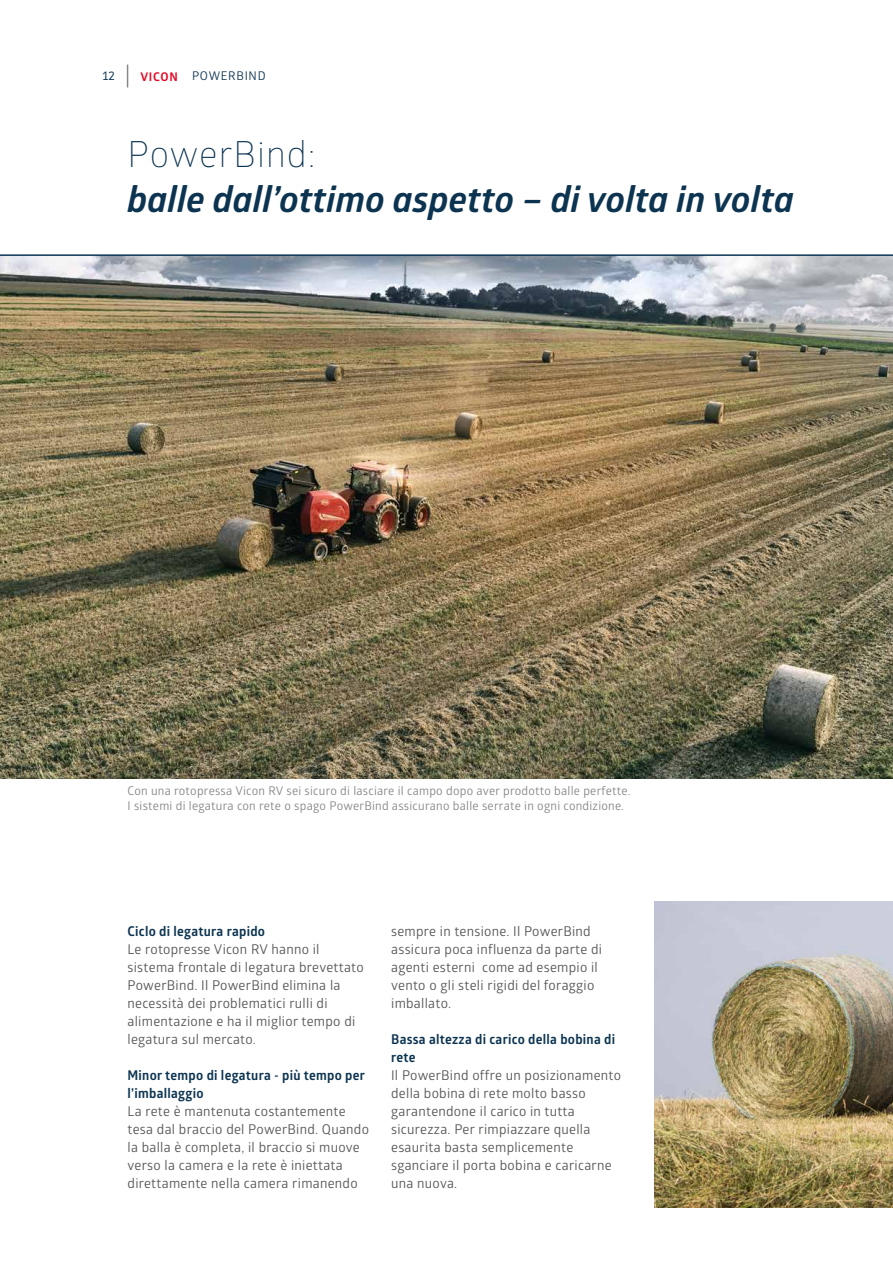
<style>
.page{position:relative;width:893px;height:1263px;background:#fff}
.page>*{position:absolute;margin:0;border:0;box-sizing:border-box;transform-origin:0 0}
.t1{font:italic 700 36px "Glober";color:#0c3451}
.t2{font:300 36px "Glober";letter-spacing:.025em;color:#0c3451}
.t3{font:13.5px/18px "Glober";letter-spacing:.02em;color:#575756}
.t4{font:700 13.5px/18px "Glober";letter-spacing:.02em;color:#0c3451}
.t5{font:12px/15px "Glober";letter-spacing:.02em;color:#878787}
.t6{font:12px "Glober";letter-spacing:.06em;color:#0c3451}
.t7{font:12px "Ruda";color:#0c3451}
.s1{font-weight:700;color:#e40521}
</style>
<div class="page">
<img style="left:655px;top:901px;width:238px;height:307px">
<img style="left:0;top:256px;width:893px;height:522px">
<hr style="left:0;top:254px;width:893px;height:2px;background:#0c3451">
<div style="left:767px;top:118px;width:55px;height:55px;border:1px solid #fff;border-radius:50%"></div>
<div style="left:769px;top:121px;width:50px;height:50px;border:1px solid #fff;border-radius:50%"></div>
<svg style="left:127px;top:65px;width:1px;height:23px"></svg>
<p class="t7" style="left:102px;top:70px;width:14px">12</p>
<p class="t6" style="left:140px;top:68px;width:127px"><span class="s1">VICON</span> POWERBIND</p>
<h1 class="t2" style="left:128px;top:129px;width:190px">PowerBind:</h1>
<h1 class="t1" style="left:128px;top:175px;width:668px">balle dall’ottimo aspetto – di volta in volta</h1>
<p class="t5" style="left:128px;top:783px;width:504px">Con una rotopressa Vicon RV sei sicuro di lasciare il campo dopo aver prodotto balle perfette.<br>I sistemi di legatura con rete o spago PowerBind assicurano balle serrate in ogni condizione.</p>
<p class="t4" style="left:128px;top:922px;width:139px">Ciclo di legatura rapido</p>
<p class="t3" style="left:128px;top:940px;width:238px">Le rotopresse Vicon RV hanno il sistema frontale di legatura brevettato PowerBind. Il PowerBind elimina la necessità dei problematici rulli di alimentazione e ha il miglior tempo di legatura sul mercato.</p>
<p class="t4" style="left:128px;top:1066px;width:239px">Minor tempo di legatura - più tempo per l’imballaggio</p>
<p class="t3" style="left:128px;top:1102px;width:243px">La rete è mantenuta costantemente tesa dal braccio del PowerBind. Quando la balla è completa, il braccio si muove verso la camera e la rete è iniettata direttamente nella camera rimanendo</p>
<p class="t3" style="left:391px;top:922px;width:212px">sempre in tensione. Il PowerBind assicura poca influenza da parte di agenti esterni come ad esempio il vento o gli steli rigidi del foraggio imballato.</p>
<p class="t4" style="left:391px;top:1030px;width:225px">Bassa altezza di carico della bobina di rete</p>
<p class="t3" style="left:391px;top:1066px;width:231px">Il PowerBind offre un posizionamento della bobina di rete molto basso garantendone il carico in tutta sicurezza. Per rimpiazzare quella esaurita basta semplicemente sganciare il porta bobina e caricarne una nuova.</p>
</div>
